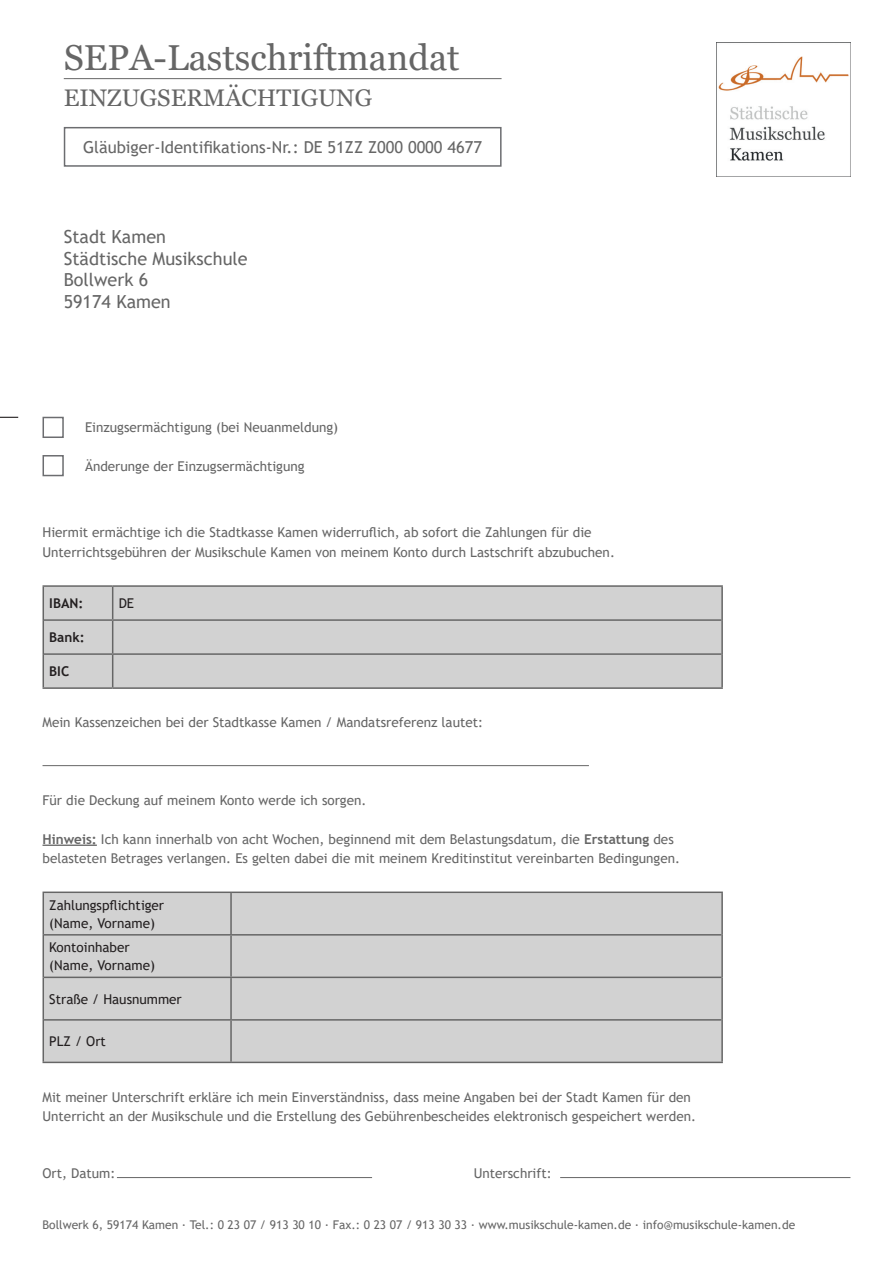
<style>
.page{position:relative;width:893px;height:1263px;background:#fff}
.page>*{position:absolute;margin:0;border:0;box-sizing:border-box;transform-origin:0 0}
.t1{font:36px "Georgia";color:#666}
.t2{font:24px "Georgia";color:#666}
.t3{font:18px "Trebuchet MS";color:#666}
.t4{font:16.5px "Trebuchet MS";color:#666}
.t5{font:13.5px "Trebuchet MS";color:#666}
.t6{font:13.5px "Trebuchet MS";color:#231f20}
.t7{font:700 13.5px "Trebuchet MS";color:#231f20}
.t8{font:12px "Trebuchet MS";color:#666}
.s1{font-weight:700}
</style>
<div class="page">
<svg style="left:0;top:417px;width:18px;height:1px"></svg>
<img style="left:718px;top:56px;width:131px;height:105px">
<hr style="left:560px;top:1177px;width:290px;height:1px;background:#666">
<hr style="left:117px;top:1177px;width:255px;height:1px;background:#666">
<hr style="left:64px;top:78px;width:438px;height:1px;background:#666">
<div style="left:64px;top:127px;width:438px;height:40px;border:2px solid #6c6d70"></div>
<hr style="left:43px;top:844px;width:54px;height:2px;background:#666">
<div style="left:44px;top:893px;width:677px;height:169px;background:#d2d2d2"></div>
<hr style="left:43px;top:891px;width:188px;height:2px;background:#666">
<hr style="left:231px;top:891px;width:492px;height:2px;background:#666">
<hr style="left:44px;top:934px;width:187px;height:1px;background:#666">
<hr style="left:231px;top:934px;width:490px;height:1px;background:#666">
<hr style="left:44px;top:976px;width:187px;height:2px;background:#666">
<hr style="left:231px;top:976px;width:490px;height:2px;background:#666">
<hr style="left:44px;top:1019px;width:187px;height:1px;background:#666">
<hr style="left:231px;top:1019px;width:490px;height:1px;background:#666">
<hr style="left:43px;top:1062px;width:188px;height:1px;background:#666">
<hr style="left:231px;top:1062px;width:492px;height:1px;background:#666">
<hr style="left:43px;top:893px;width:1px;height:42px;background:#666">
<hr style="left:230px;top:893px;width:2px;height:41px;background:#666">
<hr style="left:721px;top:893px;width:2px;height:42px;background:#666">
<hr style="left:43px;top:935px;width:1px;height:42px;background:#666">
<hr style="left:230px;top:935px;width:2px;height:41px;background:#666">
<hr style="left:721px;top:935px;width:2px;height:42px;background:#666">
<hr style="left:43px;top:977px;width:1px;height:43px;background:#666">
<hr style="left:230px;top:978px;width:2px;height:41px;background:#666">
<hr style="left:721px;top:977px;width:2px;height:43px;background:#666">
<hr style="left:43px;top:1020px;width:1px;height:42px;background:#666">
<hr style="left:230px;top:1021px;width:2px;height:41px;background:#666">
<hr style="left:721px;top:1020px;width:2px;height:42px;background:#666">
<div style="left:44px;top:587px;width:677px;height:100px;background:#d2d2d2"></div>
<hr style="left:43px;top:585px;width:70px;height:2px;background:#666">
<hr style="left:113px;top:585px;width:610px;height:2px;background:#666">
<hr style="left:44px;top:619px;width:69px;height:2px;background:#666">
<hr style="left:113px;top:619px;width:608px;height:2px;background:#666">
<hr style="left:44px;top:653px;width:69px;height:2px;background:#666">
<hr style="left:113px;top:653px;width:608px;height:2px;background:#666">
<hr style="left:43px;top:687px;width:70px;height:2px;background:#666">
<hr style="left:113px;top:687px;width:610px;height:2px;background:#666">
<hr style="left:43px;top:587px;width:1px;height:33px;background:#666">
<hr style="left:112px;top:587px;width:1px;height:32px;background:#666">
<hr style="left:721px;top:587px;width:2px;height:33px;background:#666">
<hr style="left:43px;top:620px;width:1px;height:34px;background:#666">
<hr style="left:112px;top:621px;width:1px;height:32px;background:#666">
<hr style="left:721px;top:620px;width:2px;height:34px;background:#666">
<hr style="left:43px;top:654px;width:1px;height:33px;background:#666">
<hr style="left:112px;top:655px;width:1px;height:32px;background:#666">
<hr style="left:721px;top:654px;width:2px;height:33px;background:#666">
<hr style="left:43px;top:765px;width:546px;height:1px;background:#666">
<div style="left:43px;top:417px;width:21px;height:21px;border:2px solid #6c6d70"></div>
<div style="left:43px;top:455px;width:21px;height:21px;border:2px solid #6c6d70"></div>
<p class="t1" style="left:64px;top:36px;width:397px">SEPA-Lastschriftmandat</p>
<p class="t2" style="left:64px;top:83px;width:310px">EINZUGSERMÄCHTIGUNG</p>
<p class="t4" style="left:83px;top:137px;width:401px">Gläubiger-Identifikations-Nr.: DE 51ZZ Z000 0000 4677</p>
<p class="t3" style="left:64px;top:225px;width:104px">Stadt Kamen</p>
<p class="t3" style="left:64px;top:247px;width:185px">Städtische Musikschule</p>
<p class="t3" style="left:64px;top:268px;width:86px">Bollwerk 6</p>
<p class="t3" style="left:64px;top:290px;width:108px">59174 Kamen</p>
<p class="t5" style="left:85px;top:419px;width:255px">Einzugsermächtigung (bei Neuanmeldung)</p>
<p class="t5" style="left:85px;top:457px;width:221px">Änderunge der Einzugsermächtigung</p>
<p class="t5" style="left:43px;top:524px;width:551px">Hiermit ermächtige ich die Stadtkasse Kamen widerruflich, ab sofort die Zahlungen für die</p>
<p class="t5" style="left:43px;top:543px;width:574px">Unterrichtsgebühren der Musikschule Kamen von meinem Konto durch Lastschrift abzubuchen.</p>
<p class="t7" style="left:49px;top:595px;width:36px">IBAN:</p>
<p class="t6" style="left:119px;top:595px;width:17px">DE</p>
<p class="t7" style="left:49px;top:629px;width:37px">Bank:</p>
<p class="t7" style="left:49px;top:663px;width:22px">BIC</p>
<p class="t5" style="left:43px;top:714px;width:442px">Mein Kassenzeichen bei der Stadtkasse Kamen / Mandatsreferenz lautet:</p>
<p class="t5" style="left:43px;top:791px;width:325px">Für die Deckung auf meinem Konto werde ich sorgen.</p>
<p class="t5" style="left:43px;top:830px;width:633px"><span class="s1">Hinweis:</span> Ich kann innerhalb von acht Wochen, beginnend mit dem Belastungsdatum, die <span class="s1">Erstattung</span> des</p>
<p class="t5" style="left:43px;top:850px;width:639px">belasteten Betrages verlangen. Es gelten dabei die mit meinem Kreditinstitut vereinbarten Bedingungen.</p>
<p class="t6" style="left:49px;top:896px;width:116px">Zahlungspflichtiger</p>
<p class="t6" style="left:49px;top:914px;width:107px">(Name, Vorname)</p>
<p class="t6" style="left:49px;top:939px;width:82px">Kontoinhaber</p>
<p class="t6" style="left:49px;top:957px;width:107px">(Name, Vorname)</p>
<p class="t6" style="left:49px;top:990px;width:134px">Straße / Hausnummer</p>
<p class="t6" style="left:49px;top:1033px;width:58px">PLZ / Ort</p>
<p class="t5" style="left:43px;top:1088px;width:650px">Mit meiner Unterschrift erkläre ich mein Einverständniss, dass meine Angaben bei der Stadt Kamen für den</p>
<p class="t5" style="left:43px;top:1108px;width:655px">Unterricht an der Musikschule und die Erstellung des Gebührenbescheides elektronisch gespeichert werden.</p>
<p class="t5" style="left:43px;top:1164px;width:74px">Ort, Datum:</p>
<p class="t5" style="left:474px;top:1164px;width:79px">Unterschrift:</p>
<p class="t8" style="left:43px;top:1217px;width:754px">Bollwerk 6, 59174 Kamen · Tel.: 0 23 07 / 913 30 10 · Fax.: 0 23 07 / 913 30 33 · www.musikschule-kamen.de · info@musikschule-kamen.de</p>
</div>
